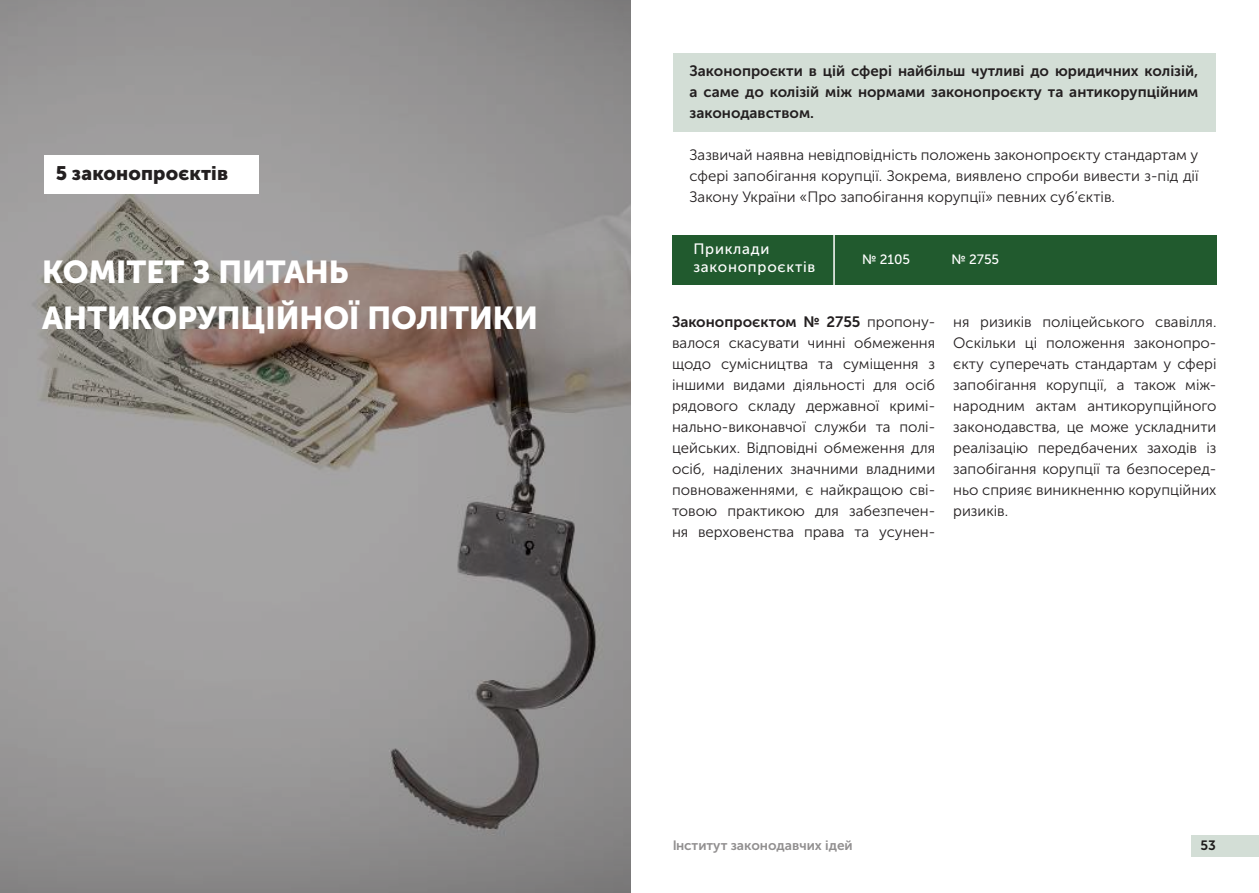
<style>
.page{position:relative;width:1259px;height:893px;background:#fff}
.page>*{position:absolute;margin:0;border:0;box-sizing:border-box;transform-origin:0 0}
.t1{font:31.5px/46.5px "Museo Sans Cyrl 900";color:#fff}
.t2{font:19.5px "Museo Sans Cyrl 900";letter-spacing:.005em;color:#231f20}
.t3{font:15px/21px "Museo Sans Cyrl 300";color:#231f20;text-align:justify}
.t4{font:15px/21px "Museo Sans Cyrl 700";color:#231f20;text-align:justify}
.t5{font:15px/18px "Museo Sans Cyrl 500";letter-spacing:.05em;color:#fff}
.t6{font:13.5px "Museo Sans Cyrl 700";color:#231f20}
.t7{font:13.5px "Museo Sans Cyrl 500";color:#fff}
.s1{font-family:"Museo Sans Cyrl 300"}
</style>
<div class="page">
<div style="left:1191px;top:836px;width:68px;height:21px;background:#d3ded6"></div>
<div style="left:673px;top:54px;width:542px;height:78px;background:#d3ded6"></div>
<div style="left:672px;top:235px;width:544px;height:50px;background:#215a2e"></div>
<hr style="left:833px;top:233px;width:2px;height:56px;background:#fff">
<svg style="left:0;top:0;width:630px;height:893px;background:#938f8e"></svg>
<div style="left:44px;top:155px;width:214px;height:38px;background:#fff"></div>
<h2 class="t2" style="left:56px;top:162px;width:174px">5 законопроєктів</h2>
<h1 class="t1" style="left:42px;top:248px;width:497px">КОМІТЕТ З ПИТАНЬ<br>АНТИКОРУПЦІЙНОЇ ПОЛІТИКИ</h1>
<p class="t4" style="left:689px;top:60px;width:510px">Законопроєкти в цій сфері найбільш чутливі до юридичних колізій, а саме до колізій між нормами законопроєкту та антикорупційним законодавством.</p>
<p class="t3" style="left:689px;top:144px;width:510px">Зазвичай наявна невідповідність положень законопроєкту стандартам у сфері запобігання корупції. Зокрема, виявлено спроби вивести з-під дії Закону України «Про запобігання корупції» певних суб’єктів.</p>
<p class="t5" style="left:693px;top:240px;width:123px">Приклади законопроєктів</p>
<p class="t7" style="left:862px;top:251px;width:50px">№ 2105</p>
<p class="t7" style="left:951px;top:251px;width:49px">№ 2755</p>
<p class="t4" style="left:672px;top:311px;width:265px">Законопроєктом № 2755 <span class="s1">пропону-</span></p>
<p class="t3" style="left:672px;top:332px;width:265px">валося скасувати чинні обмеження щодо сумісництва та суміщення з іншими видами діяльності для осіб рядового складу державної кримі&shy;нально-виконавчої служби та полі&shy;цейських. Відповідні обмеження для осіб, наділених значними владними повноваженнями, є найкращою сві&shy;товою практикою для забезпечен&shy;ня верховенства права та усунен-</p>
<p class="t3" style="left:953px;top:311px;width:265px">ня ризиків поліцейського свавілля.<br>Оскільки ці положення законопро&shy;єкту суперечать стандартам у сфері запобігання корупції, а також між&shy;народним актам антикорупційного законодавства, це може ускладнити реалізацію передбачених заходів із запобігання корупції та безпосеред&shy;ньо сприяє виникненню корупційних ризиків.</p>
<p class="t6" style="left:672px;top:838px;width:182px">Інститут законодавчих ідей</p>
<p class="t6" style="left:1200px;top:838px;width:17px">53</p>
</div>
